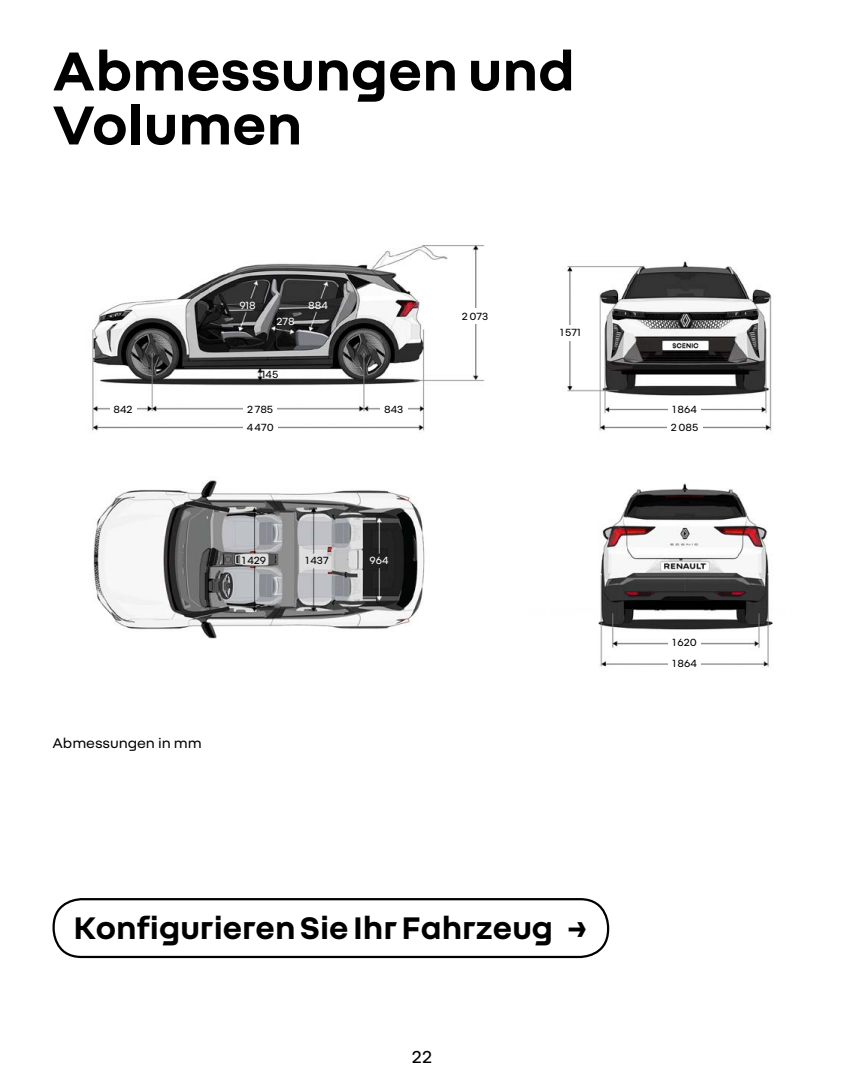
<style>
.page{position:relative;width:844px;height:1089px;background:#fff}
.page>*{position:absolute;margin:0;border:0;box-sizing:border-box;transform-origin:0 0}
.t1{font:700 59.25px/54px "Nouvel R";color:#000}
.t2{font:700 33.75px "Nouvel R";color:#000}
.t3{font:18.75px "Nouvel R";color:#000}
.t4{font:15px "Nouvel R";letter-spacing:-.005em;color:#000}
.t5{font:11.25px/18.8px "Nouvel R";color:#000}
.t6{font:11.25px "Nouvel R";color:#fff}
</style>
<div class="page">
<img style="left:92px;top:244px;width:393px;height:395px">
<img style="left:567px;top:261px;width:206px;height:406px">
<div style="left:52px;top:898px;width:557px;height:60px;border:2px solid #000;border-radius:28px"></div>
<div style="left:668px;top:635px;width:33px;height:15px;background:#fff"></div>
<div style="left:668px;top:401px;width:33px;height:15px;background:#fff"></div>
<div style="left:667px;top:420px;width:35px;height:15px;background:#fff"></div>
<div style="left:556px;top:325px;width:28px;height:15px;background:#fff"></div>
<div style="left:110px;top:401px;width:26px;height:15px;background:#fff"></div>
<div style="left:458px;top:308px;width:34px;height:15px;background:#fff"></div>
<div style="left:243px;top:401px;width:34px;height:15px;background:#fff"></div>
<div style="left:243px;top:420px;width:35px;height:15px;background:#fff"></div>
<div style="left:380px;top:401px;width:27px;height:15px;background:#fff"></div>
<div style="left:668px;top:656px;width:33px;height:15px;background:#fff"></div>
<h1 class="t1" style="left:52px;top:40px;width:524px">Abmessungen und<br>Volumen</h1>
<p class="t5" style="left:113px;top:399px;width:21px">842</p>
<p class="t6" style="left:239px;top:298px;width:18px">918</p>
<p class="t6" style="left:276px;top:314px;width:20px">278</p>
<p class="t6" style="left:308px;top:298px;width:21px">884</p>
<p class="t5" style="left:262px;top:364px;width:18px">145</p>
<p class="t5" style="left:247px;top:399px;width:28px">2785<br>4470</p>
<p class="t5" style="left:384px;top:399px;width:21px">843</p>
<p class="t5" style="left:242px;top:550px;width:25px">1429</p>
<p class="t5" style="left:305px;top:550px;width:25px">1437</p>
<p class="t6" style="left:369px;top:553px;width:21px">964</p>
<p class="t5" style="left:462px;top:306px;width:28px">2073</p>
<h3 class="t4" style="left:52px;top:733px;width:151px">Abmessungen in mm</h3>
<p class="t5" style="left:560px;top:322px;width:22px">1571</p>
<h2 class="t2" style="left:74px;top:905px;width:516px">Konfigurieren Sie Ihr Fahrzeug →</h2>
<h3 class="t3" style="left:412px;top:1045px;width:22px">22</h3>
<p class="t5" style="left:671px;top:399px;width:29px">1864<br>2085</p>
<p class="t5" style="left:672px;top:632px;width:26px">1620</p>
<p class="t5" style="left:672px;top:653px;width:26px">1864</p>
</div>
